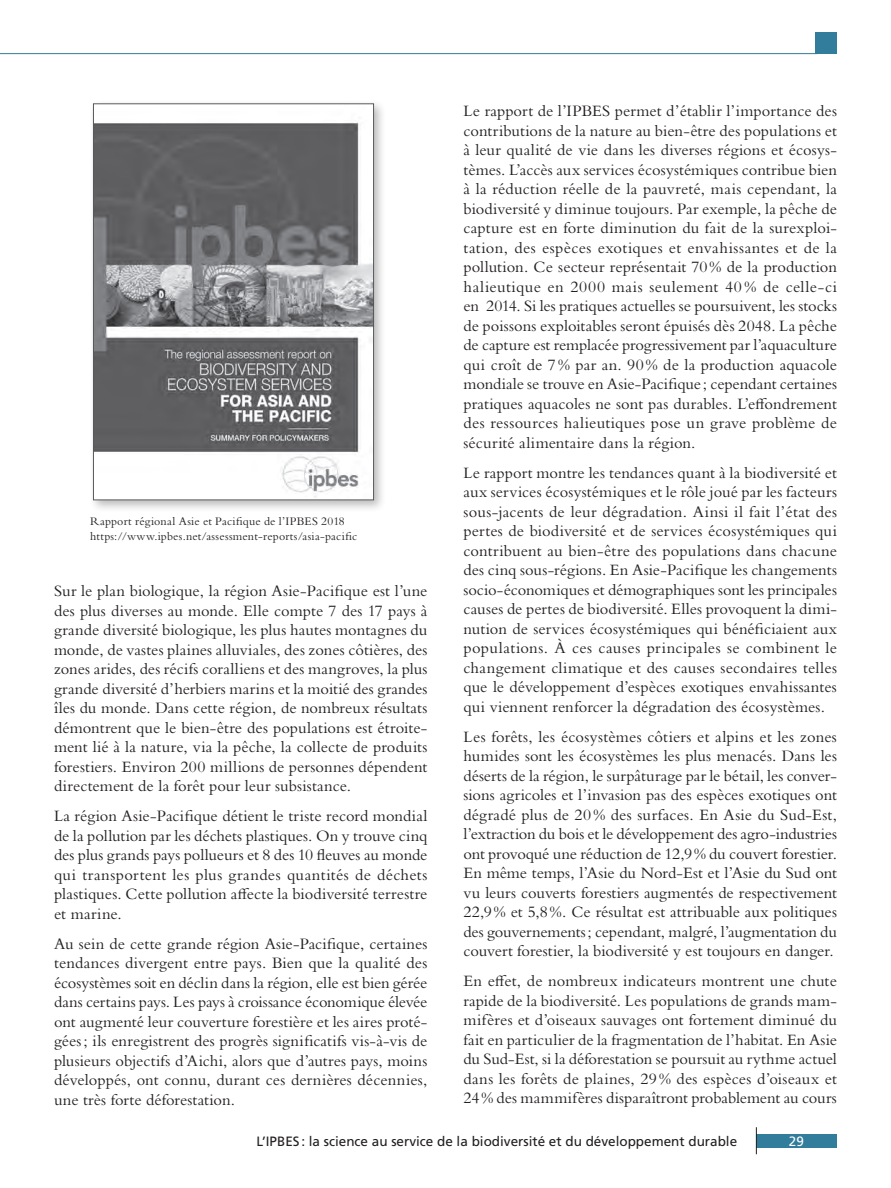
<style>
.page{position:relative;width:891px;height:1188px;background:#fff}
.page>*{position:absolute;margin:0;border:0;box-sizing:border-box;transform-origin:0 0}
.t1{font:16.5px/19.5px "Bembo Std";letter-spacing:.005em;color:#231f20;text-align:justify}
.t2{font:13.5px "Frutiger LT Std";color:#231f20}
.t3{font:13.5px "Frutiger LT Std";color:#fff}
.t4{font:12px/15px "Bembo Std";letter-spacing:.02em;color:#231f20}
</style>
<div class="page">
<div style="left:815px;top:32px;width:22px;height:22px;background:#317d9b"></div>
<hr style="left:0;top:53px;width:818px;height:1px;background:#317d9b">
<div style="left:89px;top:99px;width:298px;height:414px;background:#231f20;opacity:.3"></div>
<img style="left:95px;top:105px;width:277px;height:393px">
<div style="left:93px;top:103px;width:281px;height:397px;border:1px solid #57585a"></div>
<div style="left:756px;top:1134px;width:81px;height:14px;background:#317d9b"></div>
<svg style="left:756px;top:1127px;width:1px;height:27px"></svg>
<p class="t4" style="left:90px;top:514px;width:269px">Rapport régional Asie et Pacifique de l’IPBES 2018 https://www.ipbes.net/assessment-reports/asia-pacific</p>
<p class="t1" style="left:54px;top:581px;width:375px">Sur le plan biologique, la région Asie-Pacifique est l’une des plus diverses au monde. Elle compte 7 des 17 pays à grande diversité biologique, les plus hautes montagnes du monde, de vastes plaines alluviales, des zones côtières, des zones arides, des récifs coralliens et des mangroves, la plus grande diversité d’herbiers marins et la moitié des grandes îles du monde. Dans cette région, de nombreux résultats démontrent que le bien-être des populations est étroite&shy;ment lié à la nature, via la pêche, la collecte de produits forestiers. Environ 200 millions de personnes dépendent directement de la forêt pour leur subsistance.</p>
<p class="t1" style="left:54px;top:806px;width:375px">La région Asie-Pacifique détient le triste record mondial de la pollution par les déchets plastiques. On y trouve cinq des plus grands pays pollueurs et 8 des 10 fleuves au monde qui transportent les plus grandes quantités de déchets plastiques. Cette pollution affecte la biodiversité terrestre et marine.</p>
<p class="t1" style="left:54px;top:933px;width:375px">Au sein de cette grande région Asie-Pacifique, certaines tendances divergent entre pays. Bien que la qualité des écosystèmes soit en déclin dans la région, elle est bien gérée dans certains pays. Les pays à croissance économique élevée ont augmenté leur couverture forestière et les aires proté&shy;gées; ils enregistrent des progrès significatifs vis-à-vis de plusieurs objectifs d’Aichi, alors que d’autres pays, moins développés, ont connu, durant ces dernières décennies, une très forte déforestation.</p>
<p class="t1" style="left:463px;top:101px;width:375px">Le rapport de l’IPBES permet d’établir l’importance des contributions de la nature au bien-être des populations et à leur qualité de vie dans les diverses régions et écosys&shy;tèmes. L’accès aux services écosystémiques contribue bien à la réduction réelle de la pauvreté, mais cependant, la biodiversité y diminue toujours. Par exemple, la pêche de capture est en forte diminution du fait de la surexploi&shy;tation, des espèces exotiques et envahissantes et de la pollution. Ce secteur représentait 70% de la production halieutique en 2000 mais seulement 40 % de celle-ci en 2014. Si les pratiques actuelles se poursuivent, les stocks de poissons exploitables seront épuisés dès 2048. La pêche de capture est remplacée progressivement par l’aquaculture qui croît de 7% par an. 90% de la production aquacole mondiale se trouve en Asie-Pacifique; cependant certaines pratiques aquacoles ne sont pas durables. L’effondrement des ressources halieutiques pose un grave problème de sécurité alimentaire dans la région.</p>
<p class="t1" style="left:463px;top:462px;width:375px">Le rapport montre les tendances quant à la biodiversité et aux services écosystémiques et le rôle joué par les facteurs sous-jacents de leur dégradation. Ainsi il fait l’état des pertes de biodiversité et de services écosystémiques qui contribuent au bien-être des populations dans chacune des cinq sous-régions. En Asie-Pacifique les changements socio-économiques et démographiques sont les principales causes de pertes de biodiversité. Elles provoquent la dimi&shy;nution de services écosystémiques qui bénéficiaient aux populations. À ces causes principales se combinent le changement climatique et des causes secondaires telles que le développement d’espèces exotiques envahissantes qui viennent renforcer la dégradation des écosystèmes.</p>
<p class="t1" style="left:463px;top:727px;width:375px">Les forêts, les écosystèmes côtiers et alpins et les zones humides sont les écosystèmes les plus menacés. Dans les déserts de la région, le surpâturage par le bétail, les conver&shy;sions agricoles et l’invasion pas des espèces exotiques ont dégradé plus de 20% des surfaces. En Asie du Sud-Est, l’extraction du bois et le développement des agro-industries ont provoqué une réduction de 12,9% du couvert forestier.<br>En même temps, l’Asie du Nord-Est et l’Asie du Sud ont vu leurs couverts forestiers augmentés de respectivement 22,9% et 5,8%. Ce résultat est attribuable aux politiques des gouvernements; cependant, malgré, l’augmentation du couvert forestier, la biodiversité y est toujours en danger.</p>
<p class="t1" style="left:463px;top:971px;width:375px">En effet, de nombreux indicateurs montrent une chute rapide de la biodiversité. Les populations de grands mam&shy;mifères et d’oiseaux sauvages ont fortement diminué du fait en particulier de la fragmentation de l’habitat. En Asie du Sud-Est, si la déforestation se poursuit au rythme actuel dans les forêts de plaines, 29% des espèces d’oiseaux et 24% des mammifères disparaîtront probablement au cours</p>
<p class="t2" style="left:257px;top:1133px;width:482px">L’IPBES : la science au service de la biodiversité et du développement durable</p>
<p class="t3" style="left:789px;top:1133px;width:17px">29</p>
</div>
